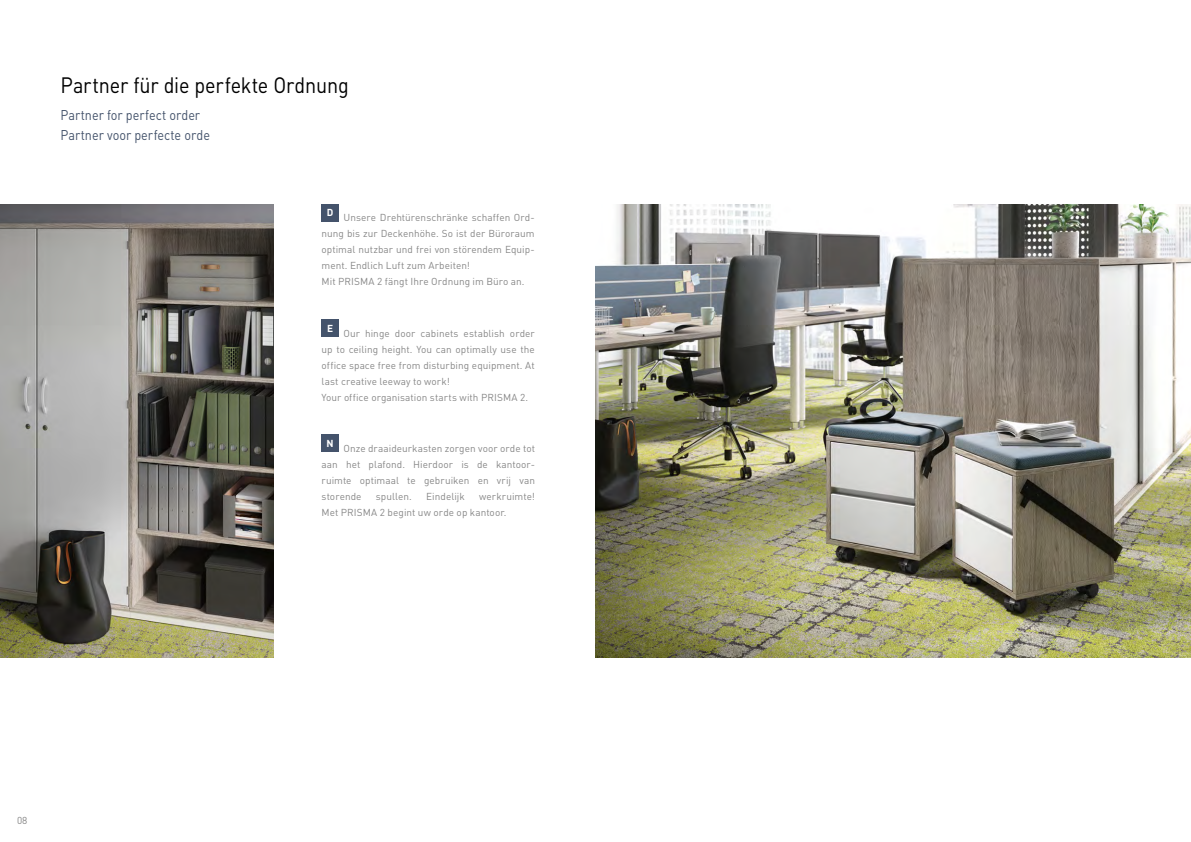
<style>
.page{position:relative;width:1191px;height:842px;background:#fff}
.page>*{position:absolute;margin:0;border:0;box-sizing:border-box;transform-origin:0 0}
.t1{font:22px "DINOT";letter-spacing:-.01em;color:#000;scale:.9 1}
.t2{font:14px/20px "DINOT";color:#44536b;scale:.9 1}
.t3{font:10px/16px "DINOT";letter-spacing:.005em;color:#878787}
.t4{font:700 10px "DINOT";color:#fff}
</style>
<div class="page">
<img style="left:595px;top:204px;width:596px;height:454px">
<img style="left:0;top:204px;width:274px;height:454px">
<div style="left:321px;top:204px;width:17px;height:17px;background:#44536b"></div>
<div style="left:321px;top:320px;width:17px;height:17px;background:#44536b"></div>
<div style="left:321px;top:435px;width:17px;height:17px;background:#44536b"></div>
<h1 class="t1" style="left:60px;top:78px;width:322px">Partner für die perfekte Ordnung</h1>
<h2 class="t2" style="left:60px;top:107px;width:168px">Partner for perfect order<br>Partner voor perfecte orde</h2>
<p class="t4" style="left:327px;top:209px;width:8px">D</p>
<p class="t3" style="left:321px;top:211px;width:215px;text-indent:22px">Unsere Drehtürenschränke schaffen Ord&shy;nung bis zur Deckenhöhe. So ist der Büroraum optimal nutzbar und frei von störendem Equip&shy;ment. Endlich Luft zum Arbeiten!<br>Mit PRISMA 2 fängt Ihre Ordnung im Büro an.</p>
<p class="t4" style="left:327px;top:325px;width:8px">E</p>
<p class="t3" style="left:321px;top:326px;width:215px;text-indent:22px">Our hinge door cabinets establish order up to ceiling height. You can optimally use the office space free from disturbing equipment. At last creative leeway to work!<br>Your office organisation starts with PRISMA 2.</p>
<p class="t4" style="left:326px;top:440px;width:9px">N</p>
<p class="t3" style="left:321px;top:441px;width:215px;text-align:justify;text-indent:22px">Onze draaideurkasten zorgen voor orde tot aan het plafond. Hierdoor is de kantoor&shy;ruimte optimaal te gebruiken en vrij van storende</p>
<p class="t3" style="left:321px;top:489px;width:215px;text-indent:158px">werkruimte!<br>Met PRISMA 2 begint uw orde op kantoor.</p>
<p class="t3" style="left:376px;top:489px;width:37px">spullen.</p>
<p class="t3" style="left:426px;top:489px;width:40px">Eindelijk</p>
<p class="t3" style="left:17px;top:814px;width:12px">08</p>
</div>
